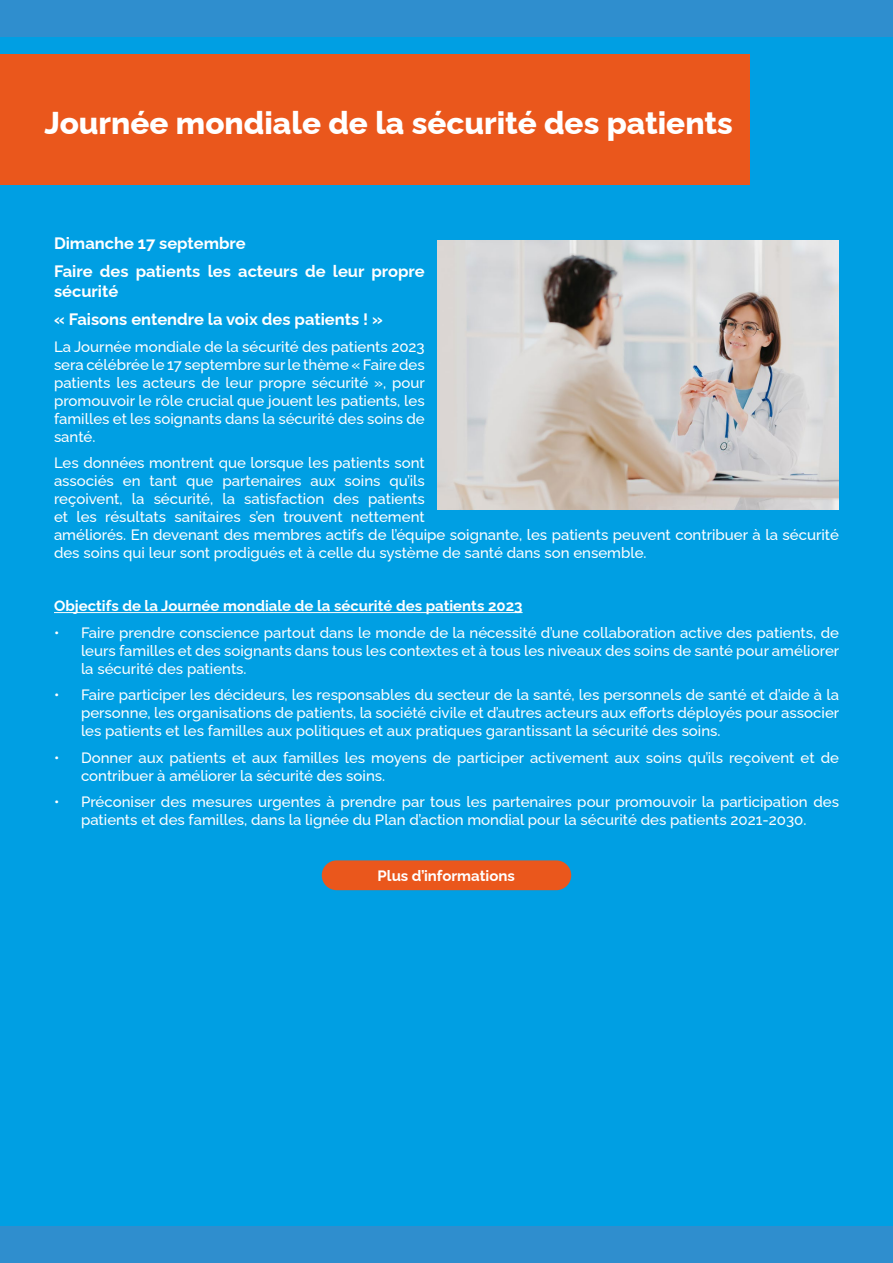
<style>
.page{position:relative;width:893px;height:1263px;background:#009fe3}
.page>*{position:absolute;margin:0;border:0;box-sizing:border-box;transform-origin:0 0}
.t1{font:800 31.5px "Raleway";color:#fff}
.t2{font:700 16.5px/28.3px "Raleway";color:#fff}
.t3{font:500 15px/18px "Raleway";color:#fff;text-align:justify}
.t4{font:700 15px "Raleway";color:#fff}
</style>
<div class="page">
<div style="left:0;top:1227px;width:893px;height:36px;background:#2f8ece"></div>
<div style="left:0;top:0;width:893px;height:36px;background:#2f8ece"></div>
<div style="left:0;top:54px;width:750px;height:131px;background:#ea571c"></div>
<hr style="left:54px;top:612px;width:469px;height:1px;background:#fff">
<img style="left:437px;top:241px;width:402px;height:268px">
<div style="left:322px;top:860px;width:249px;height:30px;background:#ea571c;border-radius:15px"></div>
<h1 class="t1" style="left:44px;top:98px;width:690px">Journée mondiale de la sécurité des patients</h1>
<p class="t2" style="left:54px;top:227px;width:372px">Dimanche 17 septembre<br>Faire des patients les acteurs de leur propre</p>
<p class="t2" style="left:54px;top:275px;width:330px">sécurité<br>« Faisons entendre la voix des patients ! »</p>
<p class="t3" style="left:54px;top:336px;width:373px">La Journée mondiale de la sécurité des patients 2023 sera célébrée le 17 septembre sur le thème « Faire des patients les acteurs de leur propre sécurité », pour promouvoir le rôle crucial que jouent les patients, les familles et les soignants dans la sécurité des soins de santé.</p>
<p class="t3" style="left:54px;top:452px;width:786px;text-align:left">Les données montrent que lorsque les patients sont<br>associés en tant que partenaires aux soins qu’ils<br>reçoivent, la sécurité, la satisfaction des patients<br>et les résultats sanitaires s’en trouvent nettement<br>améliorés. En devenant des membres actifs de l’équipe soignante, les patients peuvent contribuer à la sécurité des soins qui leur sont prodigués et à celle du système de santé dans son ensemble.</p>
<p class="t4" style="left:54px;top:594px;width:470px">Objectifs de la Journée mondiale de la sécurité des patients 2023</p>
<p class="t3" style="left:81px;top:622px;width:760px;text-indent:-27px">• Faire prendre conscience partout dans le monde de la nécessité d’une collaboration active des patients, de leurs familles et des soignants dans tous les contextes et à tous les niveaux des soins de santé pour améliorer la sécurité des patients.</p>
<p class="t3" style="left:81px;top:684px;width:760px;text-indent:-27px">• Faire participer les décideurs, les responsables du secteur de la santé, les personnels de santé et d’aide à la personne, les organisations de patients, la société civile et d’autres acteurs aux efforts déployés pour associer les patients et les familles aux politiques et aux pratiques garantissant la sécurité des soins.</p>
<p class="t3" style="left:81px;top:747px;width:759px;text-indent:-27px">• Donner aux patients et aux familles les moyens de participer activement aux soins qu’ils reçoivent et de contribuer à améliorer la sécurité des soins.</p>
<p class="t3" style="left:54px;top:791px;width:786px;text-align:center">• Préconiser des mesures urgentes à prendre par tous les partenaires pour promouvoir la participation des patients et des familles, dans la lignée du Plan d’action mondial pour la sécurité des patients 2021-2030.</p>
<p class="t4" style="left:378px;top:863px;width:139px">Plus d’informations</p>
</div>
